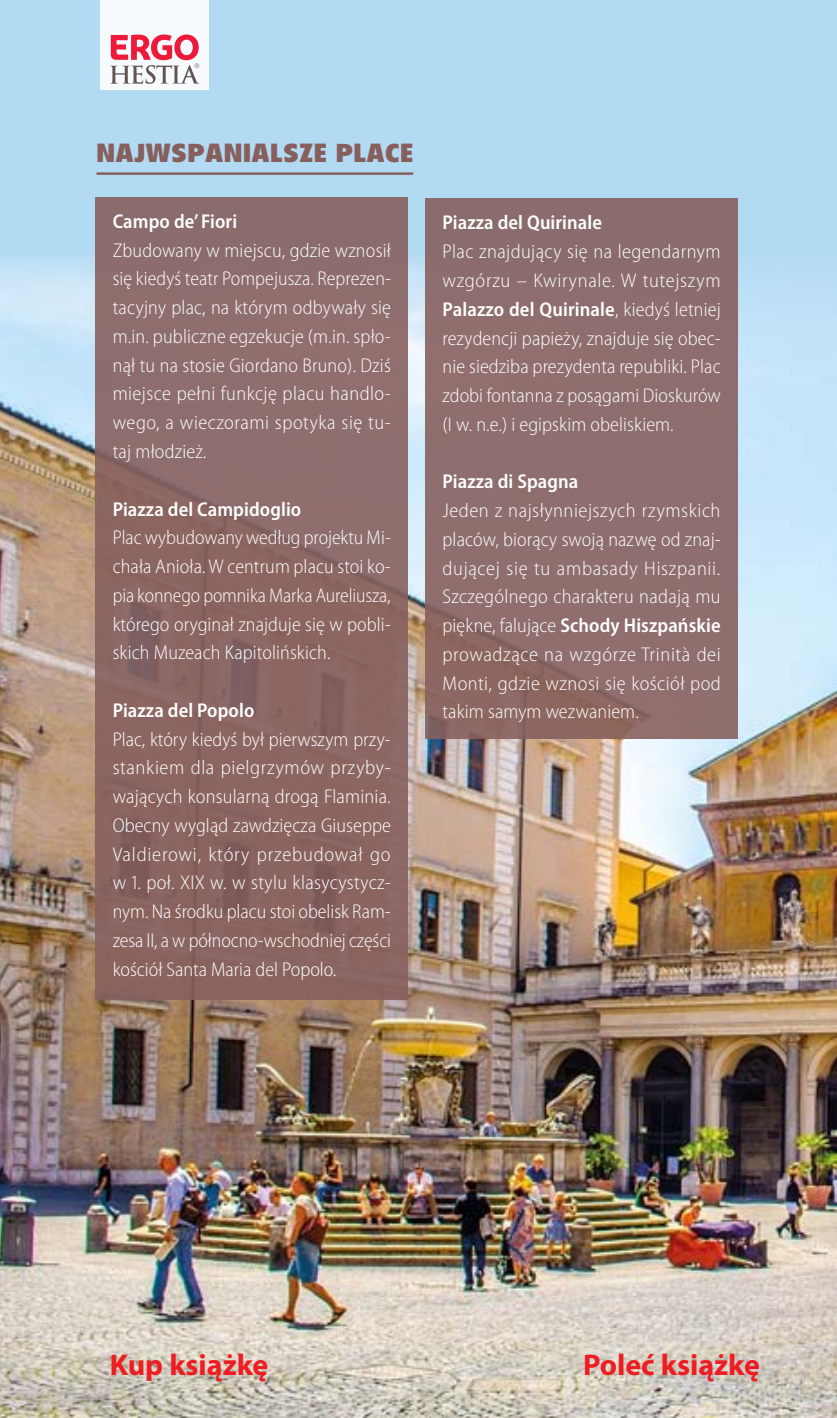
<style>
.page{position:relative;width:837px;height:1418px;background:#fff}
.page>*{position:absolute;margin:0;border:0;box-sizing:border-box;transform-origin:0 0}
.t1{font:700 30px "Myriad Pro";color:#ee1d23}
.t2{font:25px "EFN Olivea Nigra";letter-spacing:.03em;color:#87605e}
.t3{font:300 semi-condensed 20px/28.8px "Myriad Pro";letter-spacing:.005em;color:#fff;text-align:justify}
.t4{font:600 semi-condensed 20px "Myriad Pro";letter-spacing:.005em;color:#fff}
.s1{font-weight:600}
</style>
<div class="page">
<div style="left:0;top:0;width:836px;height:711px;background:#b2daf3"></div>
<img style="left:0;top:246px;width:836px;height:1171px">
<hr style="left:96px;top:172px;width:317px;height:3px;background:#87605e">
<div style="left:96px;top:197px;width:311px;height:802px;background:#8c6764"></div>
<div style="left:425px;top:198px;width:312px;height:540px;background:#8e6e6e"></div>
<div style="left:100px;top:0;width:109px;height:90px;background:#f7fbfd"></div>
<svg style="left:110px;top:34px;width:89px;height:50px"></svg>
<p class="t2" style="left:96px;top:136px;width:318px">NAJWSPANIALSZE PLACE</p>
<p class="t4" style="left:113px;top:210px;width:126px">Campo de’ Fiori</p>
<p class="t3" style="left:113px;top:236px;width:280px">Zbudowany w miejscu, gdzie wznosił się kiedyś teatr Pompejusza. Reprezen&shy;tacyjny plac, na którym odbywały się m.in. publiczne egzekucje (m.in. spło&shy;nął tu na stosie Giordano Bruno). Dziś miejsce pełni funkcję placu handlo&shy;wego, a wieczorami spotyka się tu&shy;taj młodzież.</p>
<p class="t4" style="left:113px;top:498px;width:190px">Piazza del Campidoglio</p>
<p class="t3" style="left:113px;top:523px;width:279px">Plac wybudowany według projektu Mi&shy;chała Anioła. W centrum placu stoi ko&shy;pia konnego pomnika Marka Aureliusza, którego oryginał znajduje się w pobli&shy;skich Muzeach Kapitolińskich.</p>
<p class="t4" style="left:113px;top:699px;width:143px">Piazza del Popolo</p>
<p class="t3" style="left:113px;top:725px;width:280px">Plac, który kiedyś był pierwszym przy&shy;stankiem dla pielgrzymów przyby&shy;wających konsularną drogą Flaminia.<br>Obecny wygląd zawdzięcza Giuseppe Valdierowi, który przebudował go w 1. poł. XIX w. w stylu klasycystycz&shy;nym. Na środku placu stoi obelisk Ram&shy;zesa II, a w północno-wschodniej części kościół Santa Maria del Popolo.</p>
<p class="t4" style="left:442px;top:212px;width:161px">Piazza del Quirinale</p>
<p class="t3" style="left:442px;top:238px;width:280px">Plac znajdujący się na legendarnym wzgórzu – Kwirynale. W tutejszym <span class="s1">Palazzo del Quirinale</span>, kiedyś letniej rezydencji papieży, znajduje się obec&shy;nie siedziba prezydenta republiki. Plac zdobi fontanna z posągami Dioskurów (I w. n.e.) i egipskim obeliskiem.</p>
<p class="t4" style="left:442px;top:470px;width:137px">Piazza di Spagna</p>
<p class="t3" style="left:442px;top:496px;width:280px">Jeden z najsłynniejszych rzymskich placów, biorący swoją nazwę od znaj&shy;dującej się tu ambasady Hiszpanii.<br>Szczególnego charakteru nadają mu piękne, falujące <span class="s1">Schody Hiszpańskie </span>prowadzące na wzgórze Trinità dei Monti, gdzie wznosi się kościół pod takim samym wezwaniem.</p>
<h1 class="t1" style="left:110px;top:1345px;width:160px">Kup książkę</h1>
<h1 class="t1" style="left:583px;top:1345px;width:178px">Poleć książkę</h1>
</div>
